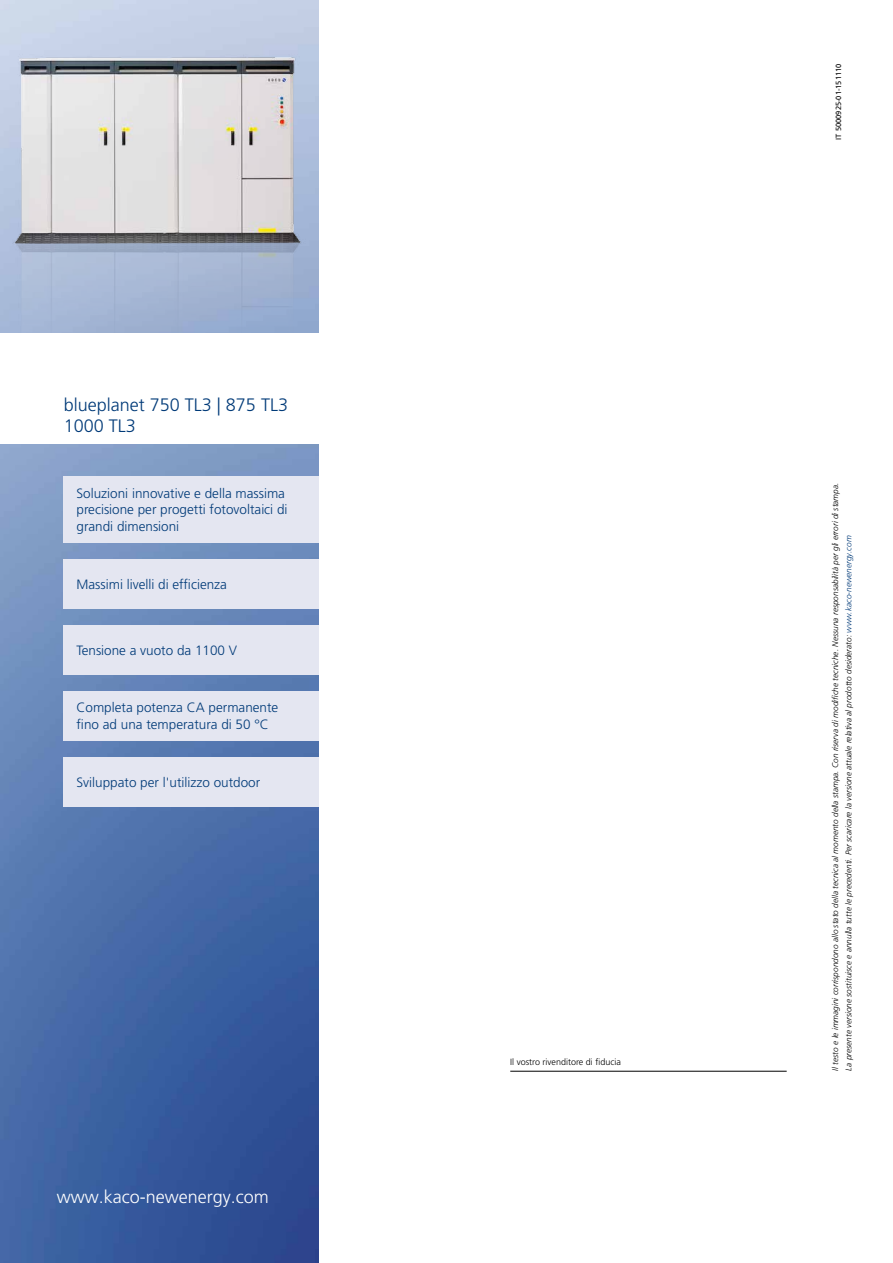
<style>
.page{position:relative;width:893px;height:1263px;background:#fff}
.page>*{position:absolute;margin:0;border:0;box-sizing:border-box;transform-origin:0 0}
.t1{font:300 18px/21.6px "Frutiger LT Pro";color:#003a78}
.t2{font:300 18px "Frutiger LT Pro";color:#fff}
.t3{font:300 13.5px/16.5px "Frutiger LT Pro";color:#003a78}
.t4{font:300 9px "Frutiger LT Pro";color:#000}
.t5{font:italic 300 8.25px/13.5px "Frutiger LT Pro";color:#000}
.t6{font:7.5px "Frutiger LT Pro";color:#000}
.s1{color:#003a78}
</style>
<div class="page">
<img style="left:0;top:0;width:319px;height:1263px">
<hr style="left:510px;top:1071px;width:277px;height:1px;background:#000">
<img style="left:6px;top:49px;width:299px;height:284px">
<div style="left:0;top:333px;width:319px;height:110px;background:#fff"></div>
<div style="left:64px;top:559px;width:255px;height:49px;background:#e4e6f1"></div>
<div style="left:64px;top:625px;width:255px;height:49px;background:#e4e6f1"></div>
<div style="left:64px;top:476px;width:255px;height:66px;background:#e4e6f1"></div>
<div style="left:64px;top:691px;width:255px;height:49px;background:#e4e6f1"></div>
<div style="left:64px;top:757px;width:255px;height:49px;background:#e4e6f1"></div>
<h1 class="t1" style="left:64px;top:394px;width:226px">blueplanet 750 TL3 | 875 TL3<br>1000 TL3</h1>
<h2 class="t3" style="left:77px;top:485px;width:213px">Soluzioni innovative e della massima precisione per progetti fotovoltaici di grandi dimensioni</h2>
<h2 class="t3" style="left:77px;top:576px;width:152px">Massimi livelli di efficienza</h2>
<h2 class="t3" style="left:77px;top:642px;width:162px">Tensione a vuoto da 1100 V</h2>
<h2 class="t3" style="left:77px;top:700px;width:203px">Completa potenza CA permanente fino ad una temperatura di 50 °C</h2>
<h2 class="t3" style="left:77px;top:774px;width:185px">Sviluppato per l'utilizzo outdoor</h2>
<h1 class="t2" style="left:57px;top:1186px;width:214px">www.kaco-newenergy.com</h1>
<p class="t4" style="left:510px;top:1056px;width:112px">Il vostro rivenditore di fiducia</p>
<p class="t6" style="left:834px;top:140px;width:77px;rotate:-90deg">IT 5000925-01-151110</p>
<p class="t5" style="left:829px;top:1070px;width:589px;rotate:-90deg">Il testo e le immagini corrispondono allo stato della tecnica al momento della stampa. Con riserva di modifiche tecniche. Nessuna responsabilità per gli errori di stampa.<br>La presente versione sostituisce e annulla tutte le precedenti. Per scaricare la versione attuale relativa al prodotto desiderato: <span class="s1">www.kaco-newenergy.com</span></p>
</div>
